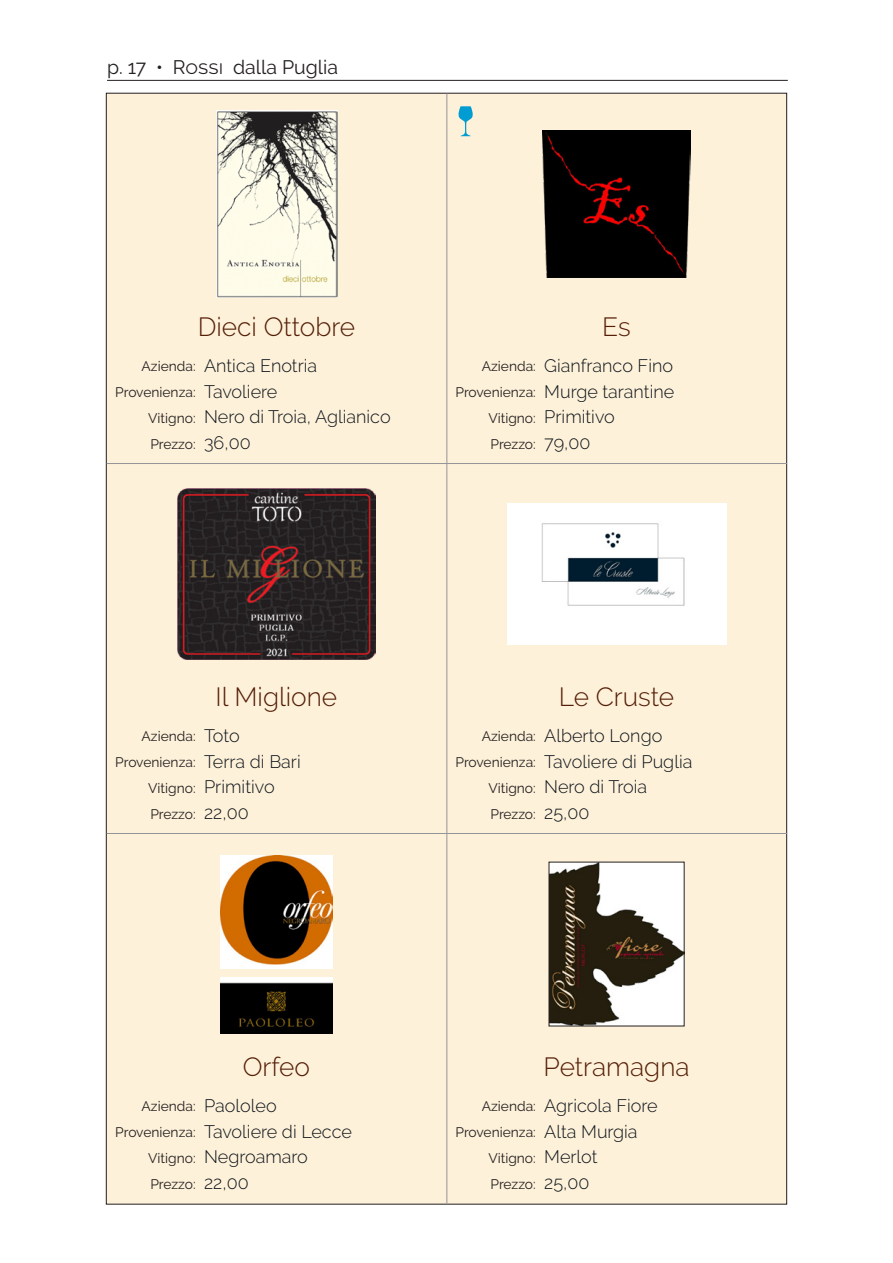
<style>
.page{position:relative;width:893px;height:1263px;background:#fff}
.page>*{position:absolute;margin:0;border:0;box-sizing:border-box;transform-origin:0 0}
.NOME_VINO{font:300 26.25px "Raleway";color:#541e07}
.t1{font:19.5px "Raleway";color:#231f20}
.DATI_VINO_-_nuovi{font:300 18px "Raleway";color:#0c131a}
.t2{font:13.8px/25.8px "Raleway";color:#231f20;text-align:right}
</style>
<div class="page">
<div style="left:106px;top:93px;width:681px;height:1111px;background:#fef1d9"></div>
<hr style="left:446px;top:94px;width:1px;height:1109px;background:#939598">
<hr style="left:107px;top:463px;width:680px;height:1px;background:#939598">
<hr style="left:107px;top:833px;width:680px;height:1px;background:#939598">
<img style="left:216px;top:110px;width:121px;height:188px">
<img style="left:543px;top:130px;width:147px;height:148px">
<img style="left:178px;top:488px;width:197px;height:172px">
<img style="left:507px;top:504px;width:219px;height:140px">
<img style="left:220px;top:978px;width:112px;height:55px">
<img style="left:220px;top:855px;width:112px;height:113px">
<img style="left:551px;top:864px;width:131px;height:160px">
<div style="left:549px;top:862px;width:135px;height:164px;border:1px solid #231f20"></div>
<svg style="left:458px;top:106px;width:15px;height:30px"></svg>
<hr style="left:107px;top:80px;width:681px;height:1px;background:#231f20">
<p class="t1" style="left:107px;top:55px;width:232px">p. 17 • Rossi dalla Puglia</p>
<p class="NOME_VINO" style="left:198px;top:312px;width:159px">Dieci Ottobre</p>
<p class="DATI_VINO_-_nuovi" style="left:204px;top:355px;width:115px">Antica Enotria</p>
<p class="DATI_VINO_-_nuovi" style="left:204px;top:381px;width:75px">Tavoliere</p>
<p class="DATI_VINO_-_nuovi" style="left:204px;top:406px;width:188px">Nero di Troia, Aglianico</p>
<p class="DATI_VINO_-_nuovi" style="left:204px;top:432px;width:48px">36,00</p>
<p class="t2" style="left:115px;top:353px;width:82px">Azienda:<br>Provenienza:<br>Vitigno:<br>Prezzo:</p>
<p class="t2" style="left:455px;top:353px;width:82px">Azienda:<br>Provenienza:<br>Vitigno:<br>Prezzo:</p>
<p class="NOME_VINO" style="left:602px;top:312px;width:30px">Es</p>
<p class="DATI_VINO_-_nuovi" style="left:544px;top:355px;width:130px">Gianfranco Fino</p>
<p class="DATI_VINO_-_nuovi" style="left:544px;top:381px;width:131px">Murge tarantine</p>
<p class="DATI_VINO_-_nuovi" style="left:544px;top:406px;width:72px">Primitivo</p>
<p class="DATI_VINO_-_nuovi" style="left:544px;top:432px;width:48px">79,00</p>
<p class="t2" style="left:115px;top:723px;width:82px">Azienda:<br>Provenienza:<br>Vitigno:<br>Prezzo:</p>
<p class="NOME_VINO" style="left:216px;top:681px;width:123px">Il Miglione</p>
<p class="DATI_VINO_-_nuovi" style="left:204px;top:725px;width:37px">Toto</p>
<p class="DATI_VINO_-_nuovi" style="left:204px;top:751px;width:98px">Terra di Bari</p>
<p class="DATI_VINO_-_nuovi" style="left:204px;top:776px;width:72px">Primitivo</p>
<p class="DATI_VINO_-_nuovi" style="left:204px;top:802px;width:46px">22,00</p>
<p class="t2" style="left:115px;top:1093px;width:82px">Azienda:<br>Provenienza:<br>Vitigno:<br>Prezzo:</p>
<p class="NOME_VINO" style="left:243px;top:1051px;width:69px">Orfeo</p>
<p class="DATI_VINO_-_nuovi" style="left:204px;top:1095px;width:74px">Paololeo</p>
<p class="DATI_VINO_-_nuovi" style="left:204px;top:1121px;width:149px">Tavoliere di Lecce</p>
<p class="DATI_VINO_-_nuovi" style="left:204px;top:1146px;width:105px">Negroamaro</p>
<p class="DATI_VINO_-_nuovi" style="left:204px;top:1172px;width:46px">22,00</p>
<p class="t2" style="left:455px;top:723px;width:82px">Azienda:<br>Provenienza:<br>Vitigno:<br>Prezzo:</p>
<p class="NOME_VINO" style="left:559px;top:681px;width:117px">Le Cruste</p>
<p class="DATI_VINO_-_nuovi" style="left:544px;top:725px;width:120px">Alberto Longo</p>
<p class="DATI_VINO_-_nuovi" style="left:544px;top:751px;width:150px">Tavoliere di Puglia</p>
<p class="DATI_VINO_-_nuovi" style="left:544px;top:776px;width:104px">Nero di Troia</p>
<p class="DATI_VINO_-_nuovi" style="left:544px;top:802px;width:47px">25,00</p>
<p class="t2" style="left:455px;top:1093px;width:82px">Azienda:<br>Provenienza:<br>Vitigno:<br>Prezzo:</p>
<p class="NOME_VINO" style="left:544px;top:1051px;width:147px">Petramagna</p>
<p class="DATI_VINO_-_nuovi" style="left:544px;top:1095px;width:115px">Agricola Fiore</p>
<p class="DATI_VINO_-_nuovi" style="left:544px;top:1121px;width:95px">Alta Murgia</p>
<p class="DATI_VINO_-_nuovi" style="left:544px;top:1146px;width:55px">Merlot</p>
<p class="DATI_VINO_-_nuovi" style="left:544px;top:1172px;width:47px">25,00</p>
</div>
